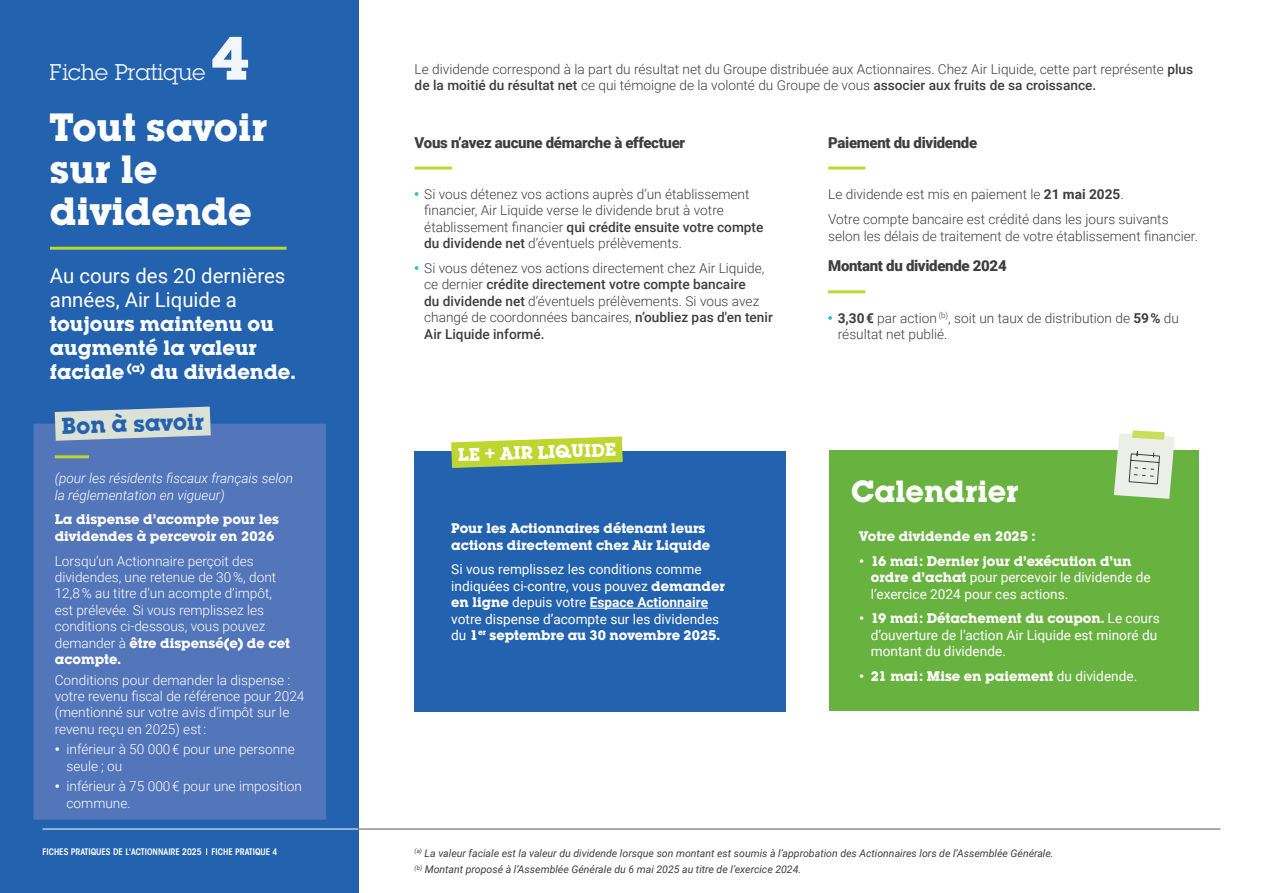
<style>
.page{position:relative;width:1263px;height:893px;background:#fff}
.page>*{position:absolute;margin:0;border:0;box-sizing:border-box;transform-origin:0 0}
.t1{font:700 60px "Lubalin Graph Std";color:#fff}
.t2{font:700 38.55px/42.2px "Lubalin Graph Std";color:#fff}
.t3{font:700 30px "Lubalin Graph Std";color:#fff}
.t4{font:700 22.5px "Lubalin Graph Std";color:#2362af}
.t5{font:22.35px "Lubalin Graph Std";color:#fff}
.t6{font:700 20.4px/24px "Lubalin Graph Std";color:#fff}
.t7{font:700 18px "Lubalin Graph Std";color:#fff}
.t8{font:900 15px "Roboto";letter-spacing:-.02em;color:#3e3e3f}
.t9{font:300 13.65px/16.4px "Roboto";color:#3e3e3f}
.t10{font:300 13.65px/16.4px "Roboto";color:#fff}
.t11{font:13.65px/16.4px "Roboto";color:#fff}
.t12{font:700 13.65px/16.4px "Lubalin Graph Std";color:#fff}
.t13{font:italic 300 13.65px/16.4px "Roboto";color:#fff}
.t14{font:italic 10.5px "Roboto";color:#3e3e3f}
.t15{font:600 condensed 9px "ITC Avant Garde Std";color:#fff}
.s1{font-family:"Roboto";font-weight:400}
.s2{font-family:"Lubalin Graph Std";font-weight:700}
.s3{font-weight:900}
.s4{font-weight:500}
.s5{font-weight:700}
.s6{font-family:"Roboto";font-weight:900}
</style>
<div class="page">
<div style="left:0;top:0;width:358px;height:893px;background:#2362af"></div>
<hr style="left:358px;top:829px;width:862px;height:1px;background:#57585a">
<div style="left:829px;top:451px;width:370px;height:260px;background:#68b23f"></div>
<svg style="left:1114px;top:430px;width:61px;height:69px;background:#d8e2cb"></svg>
<div style="left:415px;top:451px;width:371px;height:260px;background:#2362af"></div>
<hr style="left:590px;top:608px;width:118px;height:1px;background:#fff">
<svg style="left:451px;top:436px;width:172px;height:32px"></svg>
<hr style="left:415px;top:167px;width:37px;height:3px;background:#bed630">
<svg style="left:415px;top:192px;width:3px;height:4px"></svg>
<svg style="left:415px;top:266px;width:3px;height:4px"></svg>
<hr style="left:828px;top:167px;width:37px;height:3px;background:#bed630">
<hr style="left:828px;top:290px;width:37px;height:3px;background:#bed630">
<svg style="left:828px;top:316px;width:4px;height:4px"></svg>
<hr style="left:43px;top:829px;width:315px;height:1px;background:#fff">
<hr style="left:50px;top:247px;width:236px;height:3px;background:#bed630">
<div style="left:33px;top:424px;width:293px;height:396px;background:#5376bb"></div>
<hr style="left:55px;top:455px;width:34px;height:3px;background:#bed630">
<svg style="left:55px;top:407px;width:156px;height:34px;background:#c2cecf"></svg>
<h1 class="t1" style="left:212px;top:19px;width:38px">4</h1>
<p class="t2" style="left:50px;top:106px;width:219px">Tout savoir sur le</p>
<p class="t2" style="left:50px;top:190px;width:203px">dividende</p>
<h3 class="t5" style="left:50px;top:58px;width:157px">Fiche Pratique</h3>
<p class="t6" style="left:50px;top:264px;width:247px"><span class="s1">Au cours des 20 dernières années, Air Liquide a </span>toujours maintenu ou augmenté la valeur faciale <sup>(a)</sup> du dividende.</p>
<p class="t4" style="left:61px;top:412px;width:144px;rotate:-2deg">Bon à savoir</p>
<p class="t13" style="left:55px;top:470px;width:240px">(pour les résidents fiscaux français selon la réglementation en vigueur)</p>
<p class="t12" style="left:55px;top:511px;width:226px">La dispense d’acompte pour les dividendes à percevoir en 2026</p>
<p class="t10" style="left:55px;top:552px;width:237px">Lorsqu’un Actionnaire perçoit des dividendes, une retenue de 30 %, dont<br>12,8 % au titre d’un acompte d’impôt, est prélevée. Si vous remplissez les conditions ci-dessous, vous pouvez demander à <span class="s2">être dispensé(e) de cet acompte.</span></p>
<p class="t10" style="left:55px;top:671px;width:251px">Conditions pour demander la dispense : votre revenu fiscal de référence pour 2024 (mentionné sur votre avis d’impôt sur le revenu reçu en 2025) est :</p>
<p class="t10" style="left:67px;top:741px;width:230px;text-indent:-12px"><span class="s3">•</span> inférieur à 50 000 € pour une personne seule ; ou</p>
<p class="t10" style="left:67px;top:778px;width:237px;text-indent:-12px"><span class="s3">•</span> inférieur à 75 000 € pour une imposition commune.</p>
<p class="t15" style="left:43px;top:846px;width:236px">FICHES PRATIQUES DE L'ACTIONNAIRE 2025 FICHE PRATIQUE 4</p>
<p class="t9" style="left:415px;top:60px;width:780px">Le dividende correspond à la part du résultat net du Groupe distribuée aux Actionnaires. Chez Air Liquide, cette part représente <span class="s4">plus de la moitié du résultat net</span> ce qui témoigne de la volonté du Groupe de vous <span class="s4">associer aux fruits de sa croissance.</span></p>
<p class="t8" style="left:415px;top:132px;width:272px">Vous n’avez aucune démarche à effectuer</p>
<p class="t9" style="left:424px;top:185px;width:341px">Si vous détenez vos actions auprès d’un établissement financier, Air Liquide verse le dividende brut à votre établissement financier <span class="s4">qui crédite ensuite votre compte du dividende net</span> d’éventuels prélèvements.</p>
<p class="t9" style="left:424px;top:259px;width:350px">Si vous détenez vos actions directement chez Air Liquide, ce dernier <span class="s4">crédite directement votre compte bancaire<br>du dividende net</span> d’éventuels prélèvements. Si vous avez changé de coordonnées bancaires, <span class="s4">n’oubliez pas d'en tenir Air Liquide informé.</span></p>
<p class="t7" style="left:458px;top:443px;width:160px;rotate:-2deg">LE + AIR LIQUIDE</p>
<p class="t12" style="left:451px;top:520px;width:260px">Pour les Actionnaires détenant leurs actions directement chez Air Liquide</p>
<p class="t11" style="left:451px;top:561px;width:275px">Si vous remplissez les conditions comme indiquées ci-contre, vous pouvez <span class="s2">demander en ligne</span> depuis votre <span class="s5">Espace Actionnaire </span>votre dispense d’acompte sur les dividendes du <span class="s2">1</span><sup>er</sup> <span class="s2">septembre au 30 novembre 2025.</span></p>
<p class="t8" style="left:828px;top:132px;width:151px">Paiement du dividende</p>
<p class="t9" style="left:828px;top:186px;width:297px">Le dividende est mis en paiement le <span class="s5">21 mai 2025</span>.</p>
<p class="t9" style="left:828px;top:210px;width:371px">Votre compte bancaire est crédité dans les jours suivants selon les délais de traitement de votre établissement financier.</p>
<p class="t8" style="left:828px;top:255px;width:180px">Montant du dividende 2024</p>
<p class="t9" style="left:838px;top:309px;width:343px"><span class="s5">3,30€</span> par action <sup>(b)</sup>, soit un taux de distribution de <span class="s5">59%</span> du résultat net publié.</p>
<p class="t3" style="left:851px;top:472px;width:169px">Calendrier</p>
<p class="t12" style="left:859px;top:528px;width:178px">Votre dividende en 2025 :</p>
<p class="t11" style="left:871px;top:552px;width:281px;text-indent:-12px"><span class="s3">•</span> <span class="s2">16 mai: Dernier jour d’exécution d’un ordre d’achat</span> pour percevoir le dividende de l’exercice 2024 pour ces actions.</p>
<p class="t11" style="left:871px;top:610px;width:290px;text-indent:-12px"><span class="s3">•</span> <span class="s2">19 mai: Détachement du coupon.</span> Le cours d’ouverture de l’action Air Liquide est minoré du montant du dividende.</p>
<p class="t12" style="left:859px;top:668px;width:280px"><span class="s6">•</span> 21 mai: Mise en paiement <span class="s1">du dividende.</span></p>
<p class="t14" style="left:415px;top:846px;width:640px"><sup>(a)</sup> La valeur faciale est la valeur du dividende lorsque son montant est soumis à l’approbation des Actionnaires lors de l’Assemblée Générale.</p>
<p class="t14" style="left:415px;top:862px;width:388px"><sup>(b)</sup> Montant proposé à l’Assemblée Générale du 6 mai 2025 au titre de l’exercice 2024.</p>
</div>
